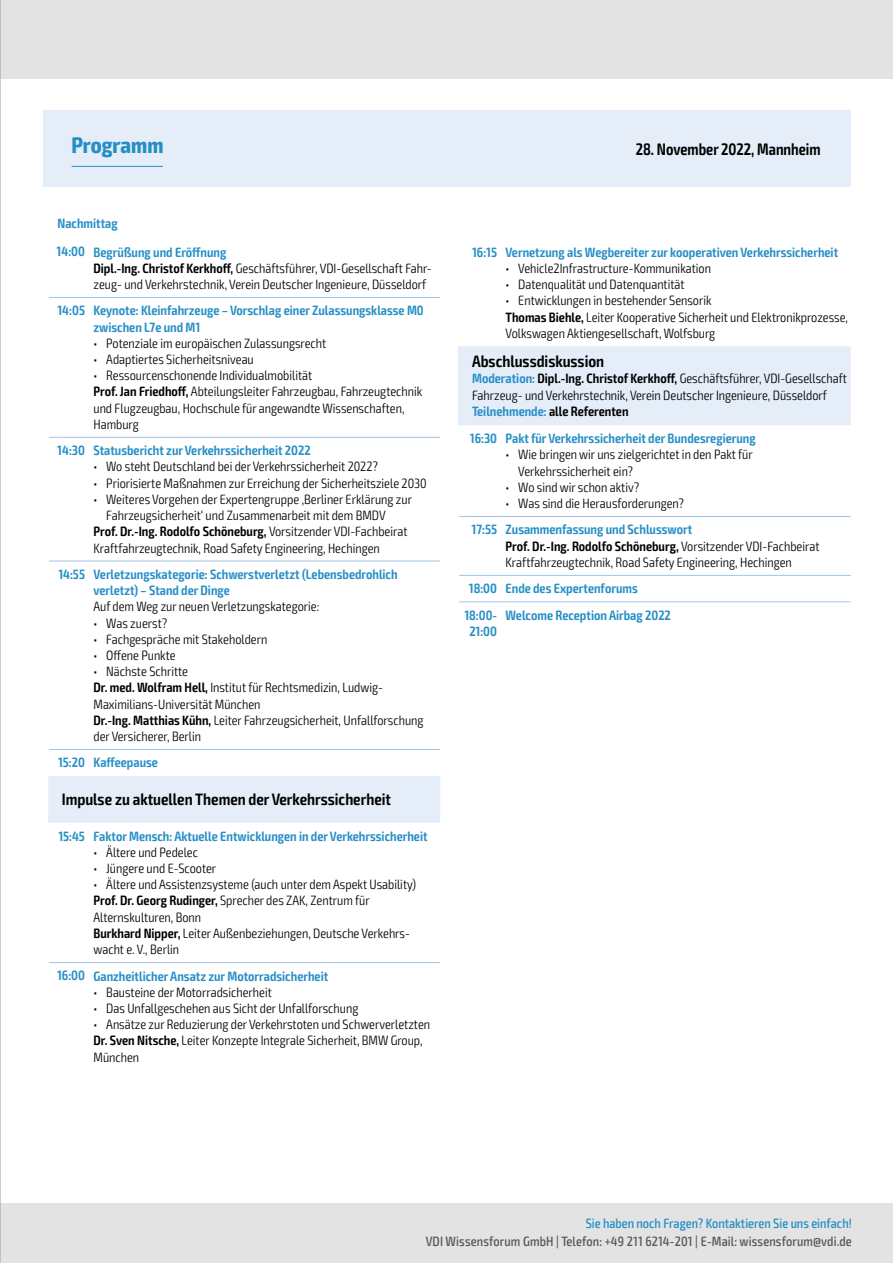
<style>
.page{position:relative;width:893px;height:1263px;background:#fff}
.page>*{position:absolute;margin:0;border:0;box-sizing:border-box;transform-origin:0 0}
.t1{font:700 condensed 22.5px "Exo 2";color:#258ec6}
.t2{font:600 condensed 16.65px "Exo 2";color:#000;scale:.94 1}
.t3{font:600 condensed 16.5px "Exo 2";color:#000}
.t4{font:300 condensed 13.5px/16.2px "Exo 2";color:#000}
.t5{font:600 condensed 13.5px/16.2px "Exo 2";color:#258ec6}
.t6{font:500 condensed 13.5px "Exo 2";letter-spacing:.01em;color:#575756}
.t7{font:600 condensed 13.5px "Exo 2";color:#000}
.t8{font:500 condensed 13.5px "Exo 2";color:#258ec6}
.s1{font-weight:600}
.s2{font-weight:300}
.s3{font-weight:600;color:#258ec6}
</style>
<div class="page">
<div style="left:0;top:1203px;width:893px;height:60px;background:#e3e3e3"></div>
<div style="left:0;top:0;width:893px;height:79px;background:#e3e3e3"></div>
<div style="left:50px;top:776px;width:390px;height:47px;background:#e4edf8"></div>
<hr style="left:48px;top:776px;width:2px;height:47px;background:#e4edf8">
<hr style="left:85px;top:749px;width:355px;height:1px;background:#a4c3e4">
<hr style="left:85px;top:437px;width:355px;height:1px;background:#a4c3e4">
<hr style="left:85px;top:561px;width:355px;height:1px;background:#a4c3e4">
<hr style="left:85px;top:297px;width:355px;height:1px;background:#a4c3e4">
<hr style="left:85px;top:962px;width:355px;height:1px;background:#a4c3e4">
<svg style="left:49px;top:749px;width:36px;height:1px"></svg>
<svg style="left:49px;top:437px;width:36px;height:1px"></svg>
<svg style="left:49px;top:561px;width:36px;height:1px"></svg>
<svg style="left:49px;top:297px;width:36px;height:1px"></svg>
<svg style="left:49px;top:962px;width:36px;height:1px"></svg>
<div style="left:461px;top:346px;width:389px;height:79px;background:#e4edf8"></div>
<hr style="left:458px;top:346px;width:3px;height:79px;background:#e4edf8">
<hr style="left:497px;top:575px;width:353px;height:1px;background:#a4c3e4">
<hr style="left:497px;top:601px;width:353px;height:1px;background:#a4c3e4">
<svg style="left:459px;top:575px;width:38px;height:1px"></svg>
<svg style="left:459px;top:601px;width:38px;height:1px"></svg>
<svg style="left:459px;top:516px;width:38px;height:1px"></svg>
<hr style="left:497px;top:516px;width:353px;height:1px;background:#a4c3e4">
<div style="left:43px;top:110px;width:807px;height:77px;background:#e4edf8"></div>
<hr style="left:72px;top:166px;width:91px;height:1px;background:#258ec6">
<hr style="left:0;top:0;width:1px;height:1263px;background:#9d9d9c">
<h1 class="t1" style="left:71px;top:131px;width:94px">Programm</h1>
<p class="t2" style="left:636px;top:139px;width:198px">28. November 2022, Mannheim</p>
<p class="t5" style="left:57px;top:210px;width:171px;line-height:28.2px">Nachmittag<br>14:00 Begrüßung und Eröffnung</p>
<p class="t4" style="left:94px;top:260px;width:340px"><span class="s1">Dipl.-Ing. Christof Kerkhoff,</span> Geschäftsführer, VDI-Gesellschaft Fahr&shy;zeug- und Verkehrstechnik, Verein Deutscher Ingenieure, Düsseldorf</p>
<p class="t5" style="left:94px;top:303px;width:332px;text-indent:-36px">14:05 Keynote: Kleinfahrzeuge – Vorschlag einer Zulassungsklasse M0 zwischen L7e und M1</p>
<p class="t4" style="left:94px;top:335px;width:234px">• Potenziale im europäischen Zulassungsrecht</p>
<p class="t4" style="left:94px;top:351px;width:162px">• Adaptiertes Sicherheitsniveau</p>
<p class="t4" style="left:94px;top:368px;width:330px">• Ressourcenschonende Individualmobilität<br><span class="s1">Prof. Jan Friedhoff,</span> Abteilungsleiter Fahrzeugbau, Fahrzeugtechnik und Flugzeugbau, Hochschule für angewandte Wissenschaften, Hamburg</p>
<p class="t5" style="left:57px;top:443px;width:255px">14:30 Statusbericht zur Verkehrssicherheit 2022</p>
<p class="t4" style="left:94px;top:459px;width:286px">• Wo steht Deutschland bei der Verkehrssicherheit 2022?</p>
<p class="t4" style="left:94px;top:475px;width:335px">• Priorisierte Maßnahmen zur Erreichung der Sicherheitsziele 2030</p>
<p class="t4" style="left:94px;top:491px;width:320px">• Weiteres Vorgehen der Expertengruppe ‚Berliner Erklärung zur</p>
<p class="t4" style="left:106px;top:507px;width:281px">Fahrzeugsicherheit‘ und Zusammenarbeit mit dem BMDV</p>
<p class="t7" style="left:94px;top:523px;width:315px">Prof. Dr.-Ing. Rodolfo Schöneburg, <span class="s2">Vorsitzender VDI-Fachbeirat</span></p>
<p class="t4" style="left:94px;top:540px;width:288px">Kraftfahrzeugtechnik, Road Safety Engineering, Hechingen</p>
<p class="t5" style="left:94px;top:566px;width:306px;text-indent:-35px">14:55 Verletzungskategorie: Schwerstverletzt (Lebensbedrohlich verletzt) – Stand der Dinge</p>
<p class="t4" style="left:94px;top:599px;width:227px">Auf dem Weg zur neuen Verletzungskategorie:</p>
<p class="t4" style="left:94px;top:615px;width:75px">• Was zuerst?</p>
<p class="t4" style="left:94px;top:631px;width:175px">• Fachgespräche mit Stakeholdern</p>
<p class="t4" style="left:94px;top:647px;width:84px">• Offene Punkte</p>
<p class="t4" style="left:94px;top:664px;width:332px">• Nächste Schritte<br><span class="s1">Dr. med. Wolfram Hell,</span> Institut für Rechtsmedizin, Ludwig-Maximilians-Universität München<br><span class="s1">Dr.-Ing. Matthias Kühn,</span> Leiter Fahrzeugsicherheit, Unfallforschung der Versicherer, Berlin</p>
<p class="t5" style="left:58px;top:755px;width:101px">15:20 Kaffeepause</p>
<p class="t3" style="left:62px;top:789px;width:331px">Impulse zu aktuellen Themen der Verkehrssicherheit</p>
<p class="t5" style="left:58px;top:828px;width:371px">15:45 Faktor Mensch: Aktuelle Entwicklungen in der Verkehrssicherheit</p>
<p class="t4" style="left:94px;top:844px;width:106px">• Ältere und Pedelec</p>
<p class="t4" style="left:94px;top:860px;width:124px">• Jüngere und E-Scooter</p>
<p class="t4" style="left:94px;top:877px;width:324px">• Ältere und Assistenzsysteme (auch unter dem Aspekt Usability)<br><span class="s1">Prof. Dr. Georg Rudinger,</span> Sprecher des ZAK, Zentrum für Alternskulturen, Bonn<br><span class="s1">Burkhard Nipper,</span> Leiter Außenbeziehungen, Deutsche Verkehrs&shy;wacht e. V., Berlin</p>
<p class="t5" style="left:57px;top:968px;width:273px">16:00 Ganzheitlicher Ansatz zur Motorradsicherheit</p>
<p class="t4" style="left:94px;top:984px;width:180px">• Bausteine der Motorradsicherheit</p>
<p class="t4" style="left:94px;top:1000px;width:266px">• Das Unfallgeschehen aus Sicht der Unfallforschung</p>
<p class="t4" style="left:94px;top:1016px;width:338px">• Ansätze zur Reduzierung der Verkehrstoten und Schwerverletzten<br><span class="s1">Dr. Sven Nitsche,</span> Leiter Konzepte Integrale Sicherheit, BMW Group,<br>München</p>
<p class="t5" style="left:472px;top:244px;width:368px">16:15 Vernetzung als Wegbereiter zur kooperativen Verkehrssicherheit</p>
<p class="t4" style="left:506px;top:260px;width:207px">• Vehicle2Infrastructure-Kommunikation</p>
<p class="t4" style="left:506px;top:277px;width:181px">• Datenqualität und Datenquantität</p>
<p class="t4" style="left:506px;top:293px;width:344px">• Entwicklungen in bestehender Sensorik<br><span class="s1">Thomas Biehle,</span> Leiter Kooperative Sicherheit und Elektronikprozesse,<br>Volkswagen Aktiengesellschaft, Wolfsburg</p>
<p class="t3" style="left:472px;top:352px;width:134px">Abschlussdiskussion</p>
<p class="t4" style="left:472px;top:371px;width:376px"><span class="s3">Moderation:</span> <span class="s1">Dipl.-Ing. Christof Kerkhoff,</span> Geschäftsführer, VDI-Gesellschaft<br>Fahrzeug- und Verkehrstechnik, Verein Deutscher Ingenieure, Düsseldorf<br><span class="s3">Teilnehmende:</span> <span class="s1">alle Referenten</span></p>
<p class="t5" style="left:470px;top:431px;width:287px">16:30 Pakt für Verkehrssicherheit der Bundesregierung</p>
<p class="t4" style="left:518px;top:447px;width:236px;text-indent:-13px">• Wie bringen wir uns zielgerichtet in den Pakt für<br>Verkehrssicherheit ein?</p>
<p class="t4" style="left:506px;top:479px;width:135px">• Wo sind wir schon aktiv?</p>
<p class="t4" style="left:506px;top:495px;width:180px">• Was sind die Herausforderungen?</p>
<p class="t4" style="left:506px;top:522px;width:315px;text-indent:-34px"><span class="s3">17:55 Zusammenfassung und Schlusswort<br></span><span class="s1">Prof. Dr.-Ing. Rodolfo Schöneburg,</span> Vorsitzender VDI-Fachbeirat<br>Kraftfahrzeugtechnik, Road Safety Engineering, Hechingen</p>
<p class="t5" style="left:464px;top:576px;width:175px;line-height:26.4px;text-indent:5px">18:00 Ende des Expertenforums<br>18:00-</p>
<p class="t5" style="left:469px;top:623px;width:29px">21:00</p>
<p class="t5" style="left:506px;top:607px;width:167px">Welcome Reception Airbag 2022</p>
<p class="t8" style="left:586px;top:1215px;width:268px">Sie haben noch Fragen? Kontaktieren Sie uns einfach!</p>
<p class="t6" style="left:426px;top:1233px;width:428px">VDI Wissensforum GmbH | Telefon: +49 211 6214-201 | E-Mail: wissensforum@vdi.de</p>
</div>
